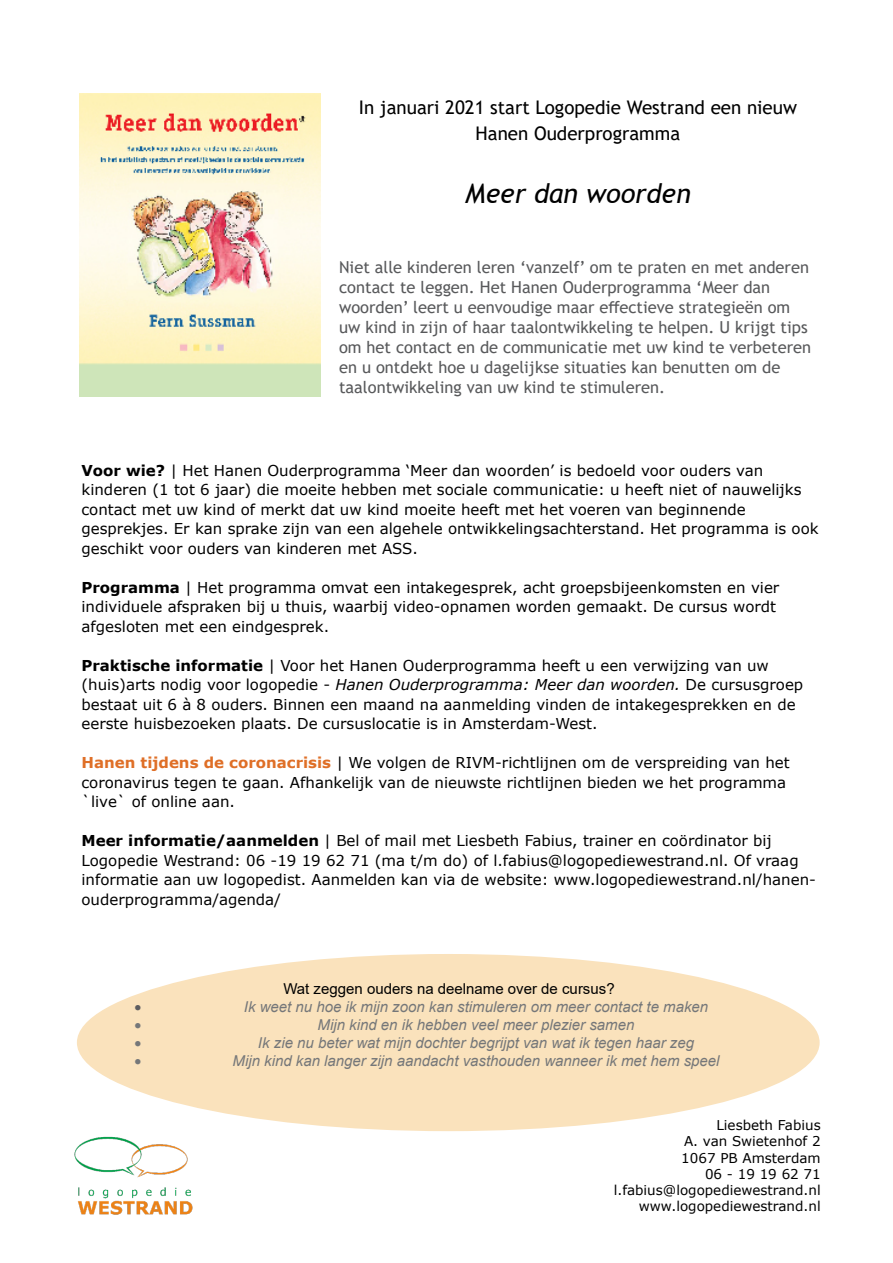
<style>
.page{position:relative;width:893px;height:1263px;background:#fff}
.page>*{position:absolute;margin:0;border:0;box-sizing:border-box;transform-origin:0 0}
.t1{font:italic 27px "Trebuchet MS";color:#000}
.t2{font:18.75px/25.5px "Trebuchet MS";color:#000;text-align:center}
.t3{font:16.5px/20px "Trebuchet MS";color:#58595b}
.t4{font:15px/19.5px "Verdana";color:#000}
.t5{font:italic 15px "Arial";color:#757779}
.t6{font:15px "Arial";color:#000}
.t7{font:15px "Symbol";color:#757779}
.t8{font:15px "Symbol";color:#5d5d60}
.t9{font:13.5px/16.2px "Verdana";color:#000;text-align:right}
.s1{font-weight:700}
.s2{font-style:italic}
.s3{font-weight:700;color:#df6f27}
</style>
<div class="page">
<img style="left:74px;top:1108px;width:153px;height:107px">
<div style="left:77px;top:954px;width:743px;height:177px;background:#fae2bc;border-radius:50%"></div>
<img style="left:80px;top:93px;width:240px;height:304px">
<p class="t2" style="left:359px;top:95px;width:440px">In januari 2021 start Logopedie Westrand een nieuw<br>Hanen Ouderprogramma</p>
<h1 class="t1" style="left:465px;top:177px;width:227px">Meer dan woorden</h1>
<p class="t3" style="left:339px;top:258px;width:473px">Niet alle kinderen leren ‘vanzelf’ om te praten en met anderen contact te leggen. Het Hanen Ouderprogramma ‘Meer dan woorden’ leert u eenvoudige maar effectieve strategieën om uw kind in zijn of haar taalontwikkeling te helpen. U krijgt tips om het contact en de communicatie met uw kind te verbeteren en u ontdekt hoe u dagelijkse situaties kan benutten om de taalontwikkeling van uw kind te stimuleren.</p>
<p class="t4" style="left:81px;top:460px;width:739px"><span class="s1">Voor wie?</span> | Het Hanen Ouderprogramma ‘Meer dan woorden’ is bedoeld voor ouders van kinderen (1 tot 6 jaar) die moeite hebben met sociale communicatie: u heeft niet of nauwelijks contact met uw kind of merkt dat uw kind moeite heeft met het voeren van beginnende gesprekjes. Er kan sprake zijn van een algehele ontwikkelingsachterstand. Het programma is ook geschikt voor ouders van kinderen met ASS.</p>
<p class="t4" style="left:81px;top:577px;width:699px"><span class="s1">Programma</span> | Het programma omvat een intakegesprek, acht groepsbijeenkomsten en vier individuele afspraken bij u thuis, waarbij video-opnamen worden gemaakt. De cursus wordt afgesloten met een eindgesprek.</p>
<p class="t4" style="left:81px;top:655px;width:723px"><span class="s1">Praktische informatie</span> | Voor het Hanen Ouderprogramma heeft u een verwijzing van uw (huis)arts nodig voor logopedie - <span class="s2">Hanen Ouderprogramma: Meer dan woorden.</span> De cursusgroep bestaat uit 6 à 8 ouders. Binnen een maand na aanmelding vinden de intakegesprekken en de eerste huisbezoeken plaats. De cursuslocatie is in Amsterdam-West.</p>
<p class="t4" style="left:81px;top:753px;width:710px"><span class="s3">Hanen tijdens de coronacrisis</span> | We volgen de RIVM-richtlijnen om de verspreiding van het coronavirus tegen te gaan. Afhankelijk van de nieuwste richtlijnen bieden we het programma `live` of online aan.</p>
<p class="t4" style="left:81px;top:831px;width:736px"><span class="s1">Meer informatie/aanmelden</span> | Bel of mail met Liesbeth Fabius, trainer en coördinator bij Logopedie Westrand: 06 -19 19 62 71 (ma t/m do) of l.fabius@logopediewestrand.nl. Of vraag informatie aan uw logopedist. Aanmelden kan via de website: www.logopediewestrand.nl/hanen&shy;ouderprogramma/agenda/</p>
<p class="t6" style="left:283px;top:978px;width:333px">Wat zeggen ouders na deelname over de cursus?</p>
<p class="t8" style="left:134px;top:997px;width:8px">•</p>
<p class="t5" style="left:244px;top:997px;width:466px">Ik weet nu hoe ik mijn zoon kan stimuleren om meer contact te maken</p>
<p class="t7" style="left:134px;top:1015px;width:8px">•</p>
<p class="t5" style="left:318px;top:1015px;width:318px">Mijn kind en ik hebben veel meer plezier samen</p>
<p class="t7" style="left:134px;top:1033px;width:8px">•</p>
<p class="t5" style="left:258px;top:1033px;width:438px">Ik zie nu beter wat mijn dochter begrijpt van wat ik tegen haar zeg</p>
<p class="t7" style="left:134px;top:1051px;width:8px">•</p>
<p class="t5" style="left:233px;top:1051px;width:488px">Mijn kind kan langer zijn aandacht vasthouden wanneer ik met hem speel</p>
<p class="t9" style="left:614px;top:1117px;width:209px">Liesbeth Fabius<br>A. van Swietenhof 2<br>1067 PB Amsterdam<br>06 - 19 19 62 71 l.fabius@logopediewestrand.nl www.logopediewestrand.nl</p>
</div>
